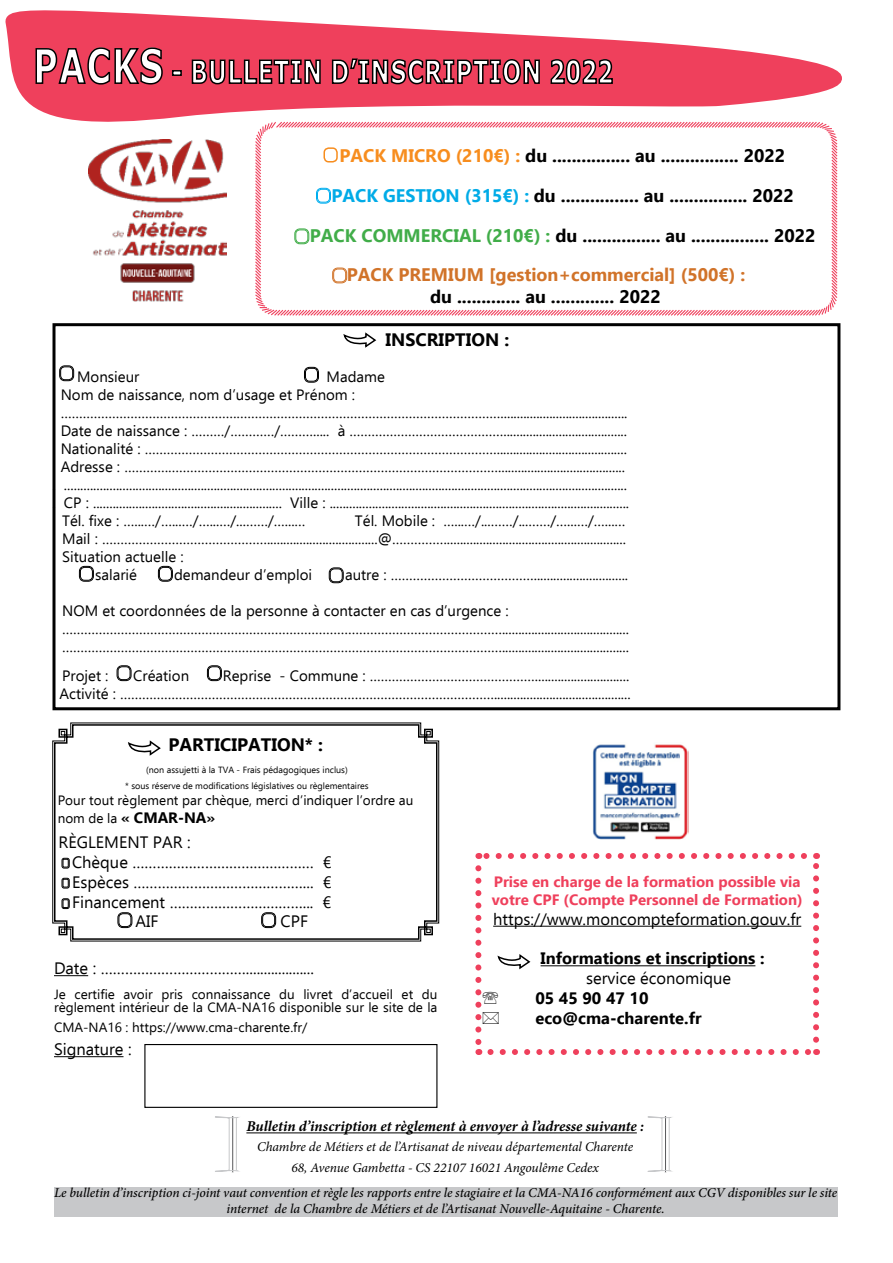
<style>
.page{position:relative;width:893px;height:1263px;background:#fff}
.page>*{position:absolute;margin:0;border:0;box-sizing:border-box;transform-origin:0 0}
.t1{font:700 31.5px "Verdana";letter-spacing:.035em;color:#fff;scale:.71 1}
.t2{font:700 18.15px "Ebrima";color:#000}
.t3{font:700 18.15px "Ebrima";color:#d17329}
.t4{font:700 18px "Ebrima";color:#000}
.t5{font:16.5px "Ebrima";color:#000}
.t6{font:700 16.5px "Ebrima";color:#000}
.t7{font:15px "Ebrima";color:#000}
.t8{font:700 15px/18px "Ebrima";color:#ef405c}
.t9{font:italic 700 15px "Minion Pro";color:#000}
.t10{font:700 15px "Ebrima";color:#000}
.t11{font:italic 500 13.5px/16.2px "Minion Pro";letter-spacing:-.005em;color:#000;text-align:center}
.t12{font:italic 13.5px "Minion Pro";letter-spacing:-.005em;color:#000}
.t13{font:13.5px "Ebrima";color:#000}
.t14{font:13.35px/13.5px "Ebrima";color:#000}
.t15{font:9px "Ebrima";color:#000}
.s1{font-size:47.25px}
.s2{color:#f78d1e}
.s3{color:#00abe7}
.s4{color:#41ad49}
.s5{font-weight:400;font-size:13.5px}
</style>
<div class="page">
<svg style="left:5px;top:10px;width:837px;height:112px"></svg>
<svg style="left:35px;top:46px;width:129px;height:39px;background:#ba3147"></svg>
<div style="left:172px;top:70px;width:10px;height:6px;border:2px solid #000"></div>
<svg style="left:191px;top:59px;width:130px;height:26px;background:#a12b3e"></svg>
<svg style="left:331px;top:57px;width:210px;height:28px;background:#a72c40"></svg>
<svg style="left:550px;top:58px;width:64px;height:27px;background:#a32b3e"></svg>
<svg style="left:254px;top:121px;width:585px;height:195px"></svg>
<div style="left:304px;top:367px;width:15px;height:15px;border:1px solid #000;border-radius:5px"></div>
<div style="left:305px;top:368px;width:13px;height:14px;border:1px solid #000;border-radius:4px"></div>
<hr style="left:54px;top:975px;width:34px;height:1px;background:#000">
<hr style="left:54px;top:1056px;width:70px;height:1px;background:#000">
<hr style="left:246px;top:1132px;width:391px;height:1px;background:#000">
<img style="left:88px;top:140px;width:139px;height:162px">
<div style="left:323px;top:147px;width:15px;height:15px;border:2px solid #f78d1e;border-radius:4px"></div>
<div style="left:316px;top:188px;width:15px;height:15px;border:1px solid #00aeef;border-radius:5px"></div>
<div style="left:317px;top:189px;width:13px;height:14px;border:1px solid #00aeef;border-radius:4px"></div>
<div style="left:295px;top:230px;width:13px;height:13px;background:#fff;border-radius:4px"></div>
<div style="left:295px;top:229px;width:14px;height:15px;border:1px solid #41ad49;border-radius:5px"></div>
<div style="left:295px;top:230px;width:13px;height:13px;border:1px solid #41ad49;border-radius:4px"></div>
<div style="left:333px;top:269px;width:13px;height:13px;background:#fff;border-radius:4px"></div>
<div style="left:333px;top:268px;width:14px;height:15px;border:1px solid #d17329;border-radius:5px"></div>
<div style="left:333px;top:269px;width:13px;height:13px;border:1px solid #d17329;border-radius:4px"></div>
<img style="left:592px;top:744px;width:96px;height:96px">
<div style="left:60px;top:366px;width:14px;height:15px;border:1px solid #000;border-radius:5px"></div>
<div style="left:60px;top:366px;width:13px;height:14px;border:1px solid #000;border-radius:4px"></div>
<div style="left:79px;top:566px;width:15px;height:15px;border:1px solid #000;border-radius:5px"></div>
<div style="left:80px;top:567px;width:13px;height:14px;border:1px solid #000;border-radius:4px"></div>
<div style="left:158px;top:566px;width:15px;height:15px;border:1px solid #000;border-radius:5px"></div>
<div style="left:159px;top:567px;width:13px;height:14px;border:1px solid #000;border-radius:4px"></div>
<div style="left:329px;top:568px;width:14px;height:15px;border:1px solid #000;border-radius:5px"></div>
<div style="left:330px;top:568px;width:13px;height:14px;border:1px solid #000;border-radius:4px"></div>
<div style="left:117px;top:666px;width:14px;height:15px;border:1px solid #000;border-radius:5px"></div>
<div style="left:118px;top:666px;width:12px;height:14px;border:1px solid #000;border-radius:4px"></div>
<div style="left:207px;top:666px;width:15px;height:15px;border:1px solid #000;border-radius:5px"></div>
<div style="left:208px;top:666px;width:13px;height:14px;border:1px solid #000;border-radius:4px"></div>
<svg style="left:215px;top:1116px;width:25px;height:57px"></svg>
<div style="left:144px;top:1044px;width:293px;height:64px;border:1px solid #000"></div>
<svg style="left:343px;top:332px;width:34px;height:16px"></svg>
<div style="left:52px;top:323px;width:788px;height:387px;border:3px solid #000"></div>
<svg style="left:53px;top:723px;width:385px;height:217px"></svg>
<svg style="left:647px;top:1116px;width:26px;height:57px"></svg>
<div style="left:54px;top:1187px;width:783px;height:29px;background:#c7c8ca"></div>
<svg style="left:475px;top:853px;width:344px;height:202px"></svg>
<p class="t1" style="left:33px;top:49px;width:819px"><span class="s1">PACKS</span> - BULLETIN D’INSCRIPTION 2022</p>
<p class="t2" style="left:340px;top:142px;width:447px"><span class="s2">PACK MICRO (210€) :</span> du ................ au ................ 2022</p>
<p class="t2" style="left:332px;top:181px;width:464px"><span class="s3">PACK GESTION (315€) :</span> du ................ au ................ 2022</p>
<p class="t2" style="left:310px;top:221px;width:507px"><span class="s4">PACK COMMERCIAL (210€) :</span> du ................ au ................ 2022</p>
<p class="t3" style="left:347px;top:260px;width:400px">PACK PREMIUM [gestion+commercial] (500€) :</p>
<p class="t2" style="left:430px;top:282px;width:232px">du ............. au ............. 2022</p>
<p class="t4" style="left:385px;top:325px;width:125px">INSCRIPTION :</p>
<p class="t7" style="left:77px;top:365px;width:64px">Monsieur</p>
<p class="t7" style="left:327px;top:365px;width:60px">Madame</p>
<p class="t7" style="left:61px;top:383px;width:296px">Nom de naissance, nom d’usage et Prénom :</p>
<p class="t7" style="left:61px;top:401px;width:568px">………………………………………………………………………………………………………….......................................</p>
<p class="t7" style="left:61px;top:419px;width:568px">Date de naissance : ………/…………/………..... à ……………………………………......................................</p>
<p class="t7" style="left:61px;top:437px;width:568px">Nationalité : ……………………………………………………………………………………........................................</p>
<p class="t7" style="left:61px;top:455px;width:566px">Adresse : ………………………………………………………………………………………….......................................</p>
<p class="t7" style="left:52px;top:473px;width:576px">. .............................................................................................................................................................................</p>
<p class="t7" style="left:52px;top:491px;width:578px">. CP : .......................................................... Ville : ............................................................................................</p>
<p class="t7" style="left:62px;top:509px;width:245px">Tél. fixe : …...…/…...…/…...…/...……/…...…</p>
<p class="t7" style="left:355px;top:509px;width:272px">Tél. Mobile : …...…/...……/...……/…...…/…...…</p>
<p class="t7" style="left:62px;top:527px;width:565px">Mail : ………………………………………..................................@…………….......................................................</p>
<p class="t7" style="left:62px;top:545px;width:123px">Situation actuelle :</p>
<p class="t7" style="left:95px;top:563px;width:43px">salarié</p>
<p class="t7" style="left:174px;top:563px;width:140px">demandeur d’emploi</p>
<p class="t7" style="left:345px;top:563px;width:285px">autre : ………………………………….............................</p>
<p class="t7" style="left:62px;top:599px;width:448px">NOM et coordonnées de la personne à contacter en cas d’urgence :</p>
<p class="t7" style="left:62px;top:617px;width:568px">………………………………………………………………………………………………………….......................................</p>
<p class="t7" style="left:62px;top:635px;width:568px">………………………………………………………………………………………………………….......................................</p>
<p class="t7" style="left:62px;top:664px;width:48px">Projet :</p>
<p class="t7" style="left:133px;top:664px;width:57px">Création</p>
<p class="t7" style="left:223px;top:664px;width:408px">Reprise - Commune : ……………………………………….............................</p>
<p class="t7" style="left:60px;top:682px;width:573px">Activité : …………………………………………………………………………………………..........................................</p>
<p class="t4" style="left:168px;top:730px;width:156px">PARTICIPATION* :</p>
<p class="t15" style="left:146px;top:763px;width:203px">(non assujetti à la TVA - Frais pédagogiques inclus)</p>
<p class="t15" style="left:125px;top:779px;width:245px">* sous réserve de modifications législatives ou règlementaires</p>
<p class="t13" style="left:58px;top:790px;width:357px">Pour tout règlement par chèque, merci d’indiquer l’ordre au</p>
<p class="t10" style="left:58px;top:806px;width:159px"><span class="s5">nom de la</span> « CMAR-NA»</p>
<p class="t5" style="left:59px;top:830px;width:134px">RÈGLEMENT PAR :</p>
<p class="t5" style="left:72px;top:850px;width:261px">Chèque ……………………………………… €</p>
<p class="t5" style="left:72px;top:870px;width:261px">Espèces ……………………………………... €</p>
<p class="t5" style="left:72px;top:889px;width:261px">Financement ……………………………... €</p>
<p class="t5" style="left:135px;top:909px;width:25px">AIF</p>
<p class="t5" style="left:281px;top:909px;width:29px">CPF</p>
<p class="t5" style="left:54px;top:956px;width:261px">Date : ………………………………...................</p>
<p class="t14" style="left:54px;top:987px;width:385px">Je certifie avoir pris connaissance du livret d’accueil et du règlement intérieur de la CMA-NA16 disponible sur le site de la</p>
<p class="t14" style="left:54px;top:1020px;width:255px">CMA-NA16 : https://www.cma-charente.fr/</p>
<p class="t5" style="left:54px;top:1037px;width:79px">Signature :</p>
<p class="t8" style="left:492px;top:872px;width:312px">Prise en charge de la formation possible via votre CPF (Compte Personnel de Formation)</p>
<p class="t5" style="left:493px;top:907px;width:310px">https://www.moncompteformation.gouv.fr</p>
<p class="t6" style="left:541px;top:945px;width:225px">Informations et inscriptions :</p>
<p class="t5" style="left:586px;top:966px;width:146px">service économique</p>
<p class="t6" style="left:535px;top:985px;width:115px">05 45 90 47 10</p>
<p class="t6" style="left:535px;top:1005px;width:168px">eco@cma-charente.fr</p>
<p class="t9" style="left:246px;top:1116px;width:399px">Bulletin d’inscription et règlement à envoyer à l’adresse suivante :</p>
<p class="t12" style="left:257px;top:1137px;width:377px">Chambre de Métiers et de l’Artisanat de niveau départemental Charente</p>
<p class="t12" style="left:291px;top:1159px;width:309px">68, Avenue Gambetta - CS 22107 16021 Angoulême Cedex</p>
<p class="t11" style="left:54px;top:1184px;width:785px">Le bulletin d’inscription ci-joint vaut convention et règle les rapports entre le stagiaire et la CMA-NA16 conformément aux CGV disponibles sur le site internet de la Chambre de Métiers et de l’Artisanat Nouvelle-Aquitaine - Charente.</p>
</div>
